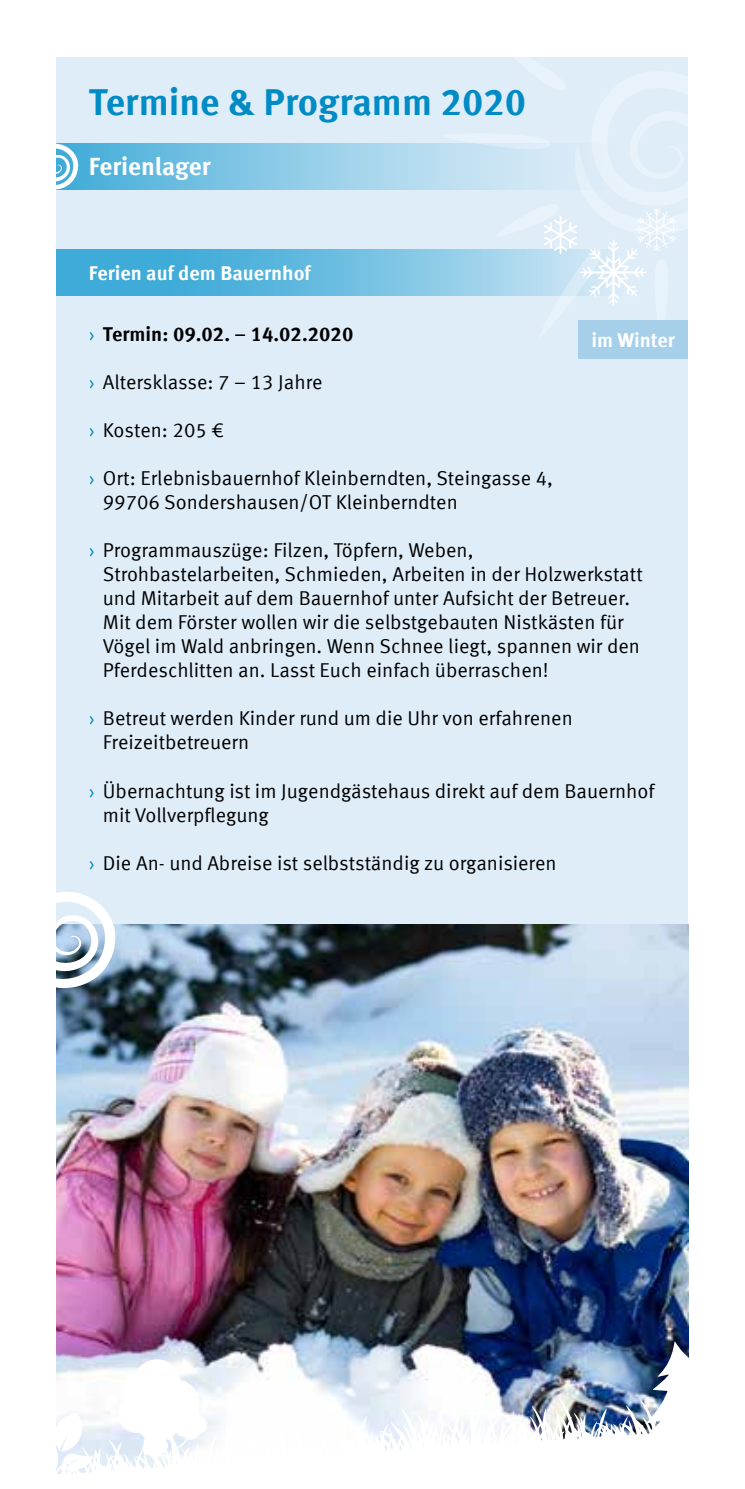
<style>
.page{position:relative;width:745px;height:1489px;background:#fff}
.page>*{position:absolute;margin:0;border:0;box-sizing:border-box;transform-origin:0 0}
.t1{font:700 37.5px "Meta Offc";color:#008bc5}
.t2{font:700 25px "Meta Offc";color:#fff}
.t3{font:20px/24px "Meta Offc Norm";color:#000}
.t4{font:700 20px "Meta Offc";color:#fff}
.t5{font:700 20px "Meta Offc";color:#000}
.s1{font-family:"Meta Offc Norm";font-weight:400;color:#008bc5}
.s2{color:#008bc5}
</style>
<div class="page">
<div style="left:57px;top:57px;width:630px;height:1402px;background:#dfedf8"></div>
<img style="left:57px;top:924px;width:630px;height:417px">
<svg style="left:57px;top:250px;width:386px;height:46px"></svg>
<svg style="left:79px;top:144px;width:364px;height:46px"></svg>
<svg style="left:56px;top:143px;width:23px;height:47px"></svg>
<img style="left:56px;top:1341px;width:633px;height:85px">
<svg style="left:56px;top:1426px;width:631px;height:48px;fill:#fff"></svg>
<svg style="left:443px;top:57px;width:245px;height:281px"></svg>
<svg style="left:56px;top:890px;width:60px;height:98px"></svg>
<div style="left:578px;top:320px;width:109px;height:38px;background:#a6cfea"></div>
<h1 class="t1" style="left:89px;top:80px;width:439px">Termine &amp; Programm 2020</h1>
<p class="t2" style="left:89px;top:151px;width:123px">Ferienlager</p>
<p class="t4" style="left:89px;top:261px;width:223px">Ferien auf dem Bauernhof</p>
<p class="t5" style="left:89px;top:322px;width:266px"><span class="s1">›</span> Termin: 09.02. – 14.02.2020</p>
<p class="t3" style="left:89px;top:371px;width:235px"><span class="s2">›</span> Altersklasse: 7 – 13 Jahre</p>
<p class="t3" style="left:89px;top:419px;width:136px"><span class="s2">›</span> Kosten: 205 €</p>
<p class="t3" style="left:103px;top:467px;width:451px;text-indent:-14px"><span class="s2">›</span> Ort: Erlebnisbauernhof Kleinberndten, Steingasse 4,<br>99706 Sondershausen/OT Kleinberndten</p>
<p class="t3" style="left:103px;top:539px;width:541px;text-indent:-14px"><span class="s2">›</span> Programmauszüge: Filzen, Töpfern, Weben, Strohbastelarbeiten, Schmieden, Arbeiten in der Holzwerkstatt und Mitarbeit auf dem Bauernhof unter Aufsicht der Betreuer.<br>Mit dem Förster wollen wir die selbstgebauten Nistkästen für Vögel im Wald anbringen. Wenn Schnee liegt, spannen wir den Pferdeschlitten an. Lasst Euch einfach überraschen!</p>
<p class="t3" style="left:103px;top:707px;width:471px;text-indent:-14px"><span class="s2">›</span> Betreut werden Kinder rund um die Uhr von erfahrenen<br>Freizeitbetreuern</p>
<p class="t3" style="left:103px;top:779px;width:553px;text-indent:-14px"><span class="s2">›</span> Übernachtung ist im Jugendgästehaus direkt auf dem Bauernhof mit Vollverpflegung</p>
<p class="t3" style="left:89px;top:851px;width:469px"><span class="s2">›</span> Die An- und Abreise ist selbstständig zu organisieren</p>
<p class="t4" style="left:591px;top:328px;width:85px">im Winter</p>
</div>
